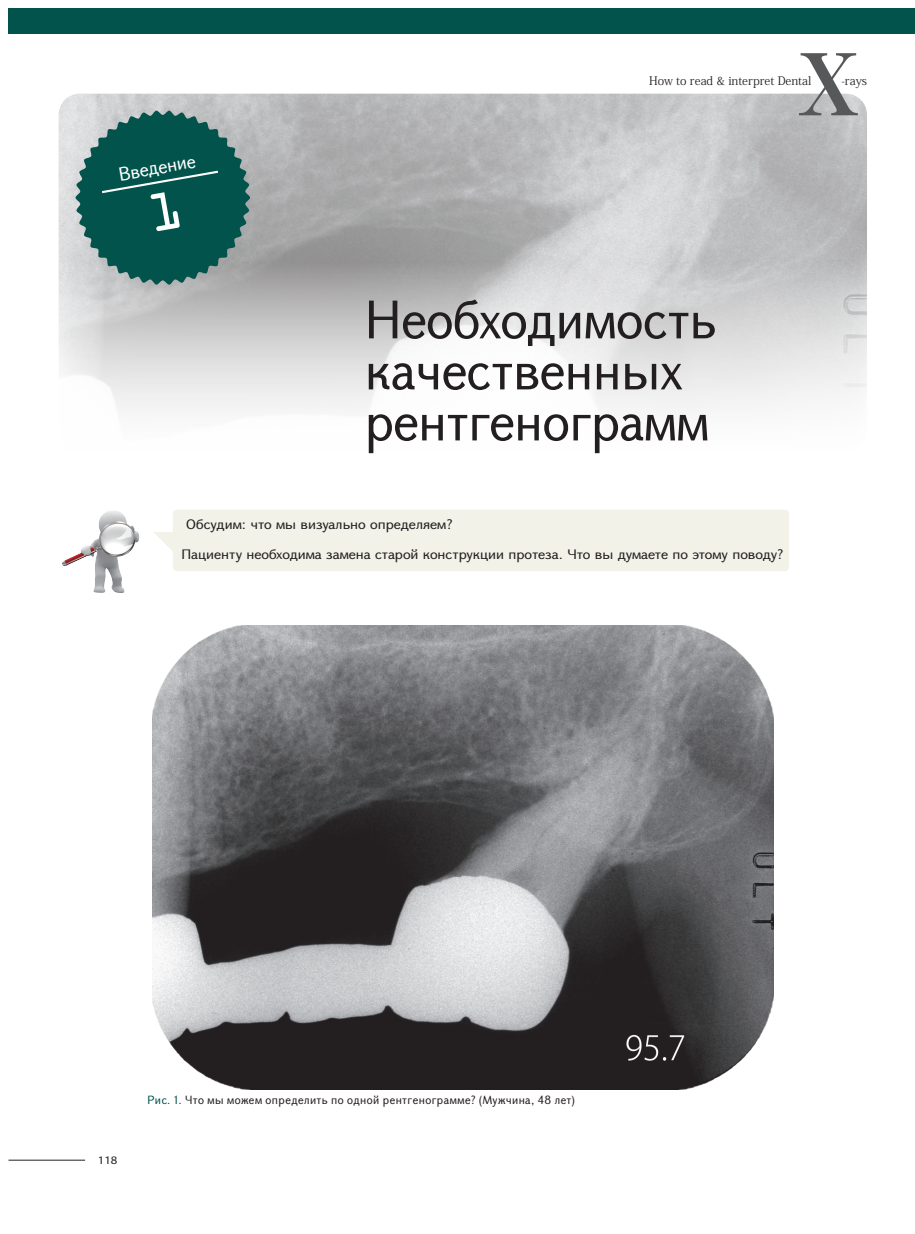
<style>
.page{position:relative;width:915px;height:1234px;background:#fff}
.page>*{position:absolute;margin:0;border:0;box-sizing:border-box;transform-origin:0 0}
.t1{font:51px/51px "GHEA Grapalat";color:#231f20}
.t2{font:18px "GHEA Grapalat";color:#fff}
.t3{font:12.9px "GHEA Grapalat";color:#231f20;scale:1.11 1}
.t4{font:11.7px "Koz Min Pro";color:#231f20}
.t5{font:11.55px "Myriad Pro";color:#231f20;scale:1.11 1}
.t6{font:11.1px "GHEA Grapalat";letter-spacing:.045em;color:#231f20}
.s1{color:#01534b}
</style>
<div class="page">
<div style="left:9px;top:9px;width:905px;height:25px;background:#01534b"></div>
<svg style="left:798px;top:53px;width:59px;height:62px"></svg>
<img style="left:153px;top:625px;width:619px;height:464px">
<svg style="left:154px;top:532px;width:19px;height:19px"></svg>
<img style="left:62px;top:511px;width:50px;height:55px">
<div style="left:173px;top:509px;width:615px;height:62px;background:#f2f2e9;border-radius:4px"></div>
<hr style="left:9px;top:1159px;width:76px;height:1px;background:#231f20">
<svg style="left:75px;top:110px;width:175px;height:175px;background:#36726d"></svg>
<p class="t2" style="left:117px;top:161px;width:79px;rotate:-10deg">Введение</p>
<p class="t4" style="left:649px;top:73px;width:219px">How to read &amp; interpret Dental　 　-rays</p>
<p class="t1" style="left:365px;top:292px;width:353px">Необходимость качественных рентгенограмм</p>
<p class="t3" style="left:186px;top:515px;width:242px">Обсудим: что мы визуально определяем?</p>
<p class="t3" style="left:181px;top:545px;width:543px">Пациенту необходима замена старой конструкции протеза. Что вы думаете по этому поводу?</p>
<p class="t5" style="left:98px;top:1152px;width:19px">118</p>
<p class="t6" style="left:147px;top:1092px;width:429px"><span class="s1">Рис. 1.</span> Что мы можем определить по одной рентгенограмме? (Мужчина, 48 лет)</p>
</div>
